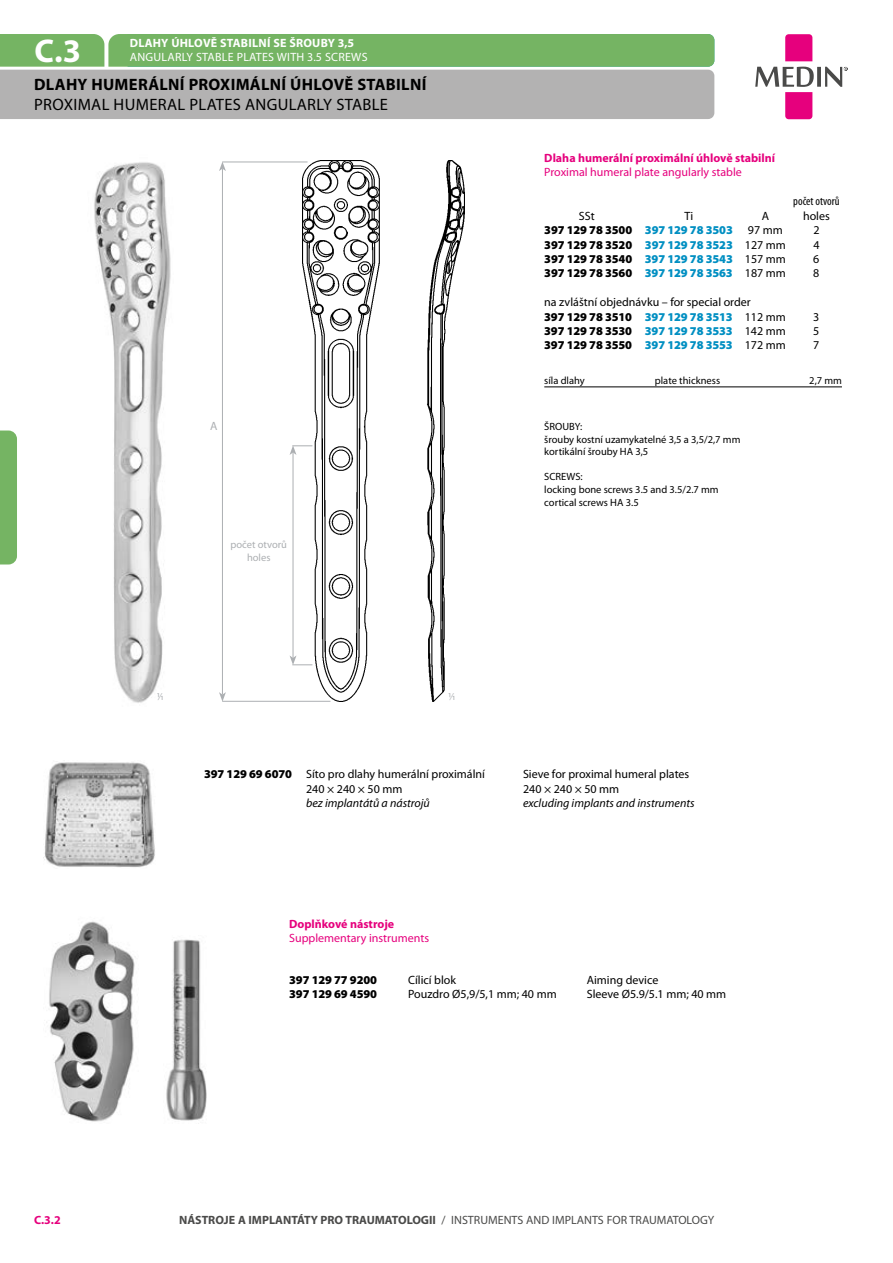
<style>
.page{position:relative;width:893px;height:1263px;background:#fff}
.page>*{position:absolute;margin:0;border:0;box-sizing:border-box;transform-origin:0 0}
.t1{font:700 33px "Myriad Pro";color:#fff}
.t2{font:700 16.5px "Myriad Pro";letter-spacing:.02em;color:#000}
.t3{font:16.5px "Myriad Pro";letter-spacing:.02em;color:#000}
.t4{font:12px/14.4px "Myriad Pro";color:#000}
.t5{font:900 12px "Myriad Pro";letter-spacing:-.01em;color:#000}
.t6{font:12px "Myriad Pro";color:#4a4a49}
.t7{font:700 12px "Myriad Pro";color:#e6007d}
.t8{font:12px "Myriad Pro";color:#e6007d}
.t9{font:italic 12px "Myriad Pro";color:#000}
.t10{font:12px "Myriad Pro";letter-spacing:.02em;color:#fff}
.t11{font:700 12px "Myriad Pro";letter-spacing:.02em;color:#fff}
.t12{font:condensed 12px "Myriad Pro";color:#000}
.t13{font:12px "Myriad Pro";color:#acafb2}
.t14{font:10.5px/12.6px "Myriad Pro";color:#000}
.t15{font:10.5px/12.6px "Myriad Pro";color:#acafb2;text-align:center}
.s1{color:#008fc2}
.s2{font-weight:400}
.s3{font-weight:900}
.s4{font-weight:900;color:#008fc2}
.s5{font-weight:700}
</style>
<div class="page">
<svg style="left:0;top:34px;width:714px;height:85px;background:#9db596"></svg>
<svg style="left:785px;top:34px;width:27px;height:27px"></svg>
<svg style="left:755px;top:67px;width:93px;height:52px"></svg>
<img style="left:303px;top:160px;width:162px;height:542px">
<hr style="left:222px;top:169px;width:1px;height:525px;background:#acafb2">
<svg style="left:219px;top:163px;width:7px;height:8px"></svg>
<svg style="left:219px;top:692px;width:7px;height:9px"></svg>
<hr style="left:293px;top:452px;width:1px;height:206px;background:#acafb2">
<hr style="left:222px;top:162px;width:86px;height:1px;background:#acafb2">
<svg style="left:290px;top:655px;width:22px;height:10px"></svg>
<svg style="left:290px;top:445px;width:22px;height:10px"></svg>
<hr style="left:222px;top:701px;width:108px;height:1px;background:#acafb2">
<img style="left:94px;top:162px;width:77px;height:541px">
<hr style="left:544px;top:387px;width:298px;height:1px;background:#000">
<img style="left:44px;top:762px;width:111px;height:105px">
<img style="left:46px;top:921px;width:89px;height:201px">
<img style="left:166px;top:939px;width:41px;height:185px">
<div style="left:0;top:430px;width:17px;height:134px;background:#75b463"></div>
<p class="t11" style="left:130px;top:35px;width:226px">DLAHY ÚHLOVĚ STABILNÍ SE ŠROUBY 3,5</p>
<p class="t10" style="left:130px;top:50px;width:239px">ANGULARLY STABLE PLATES WITH 3.5 SCREWS</p>
<h2 class="t2" style="left:34px;top:74px;width:394px">DLAHY HUMERÁLNÍ PROXIMÁLNÍ ÚHLOVĚ STABILNÍ</h2>
<h2 class="t3" style="left:34px;top:94px;width:355px">PROXIMAL HUMERAL PLATES ANGULARLY STABLE</h2>
<h1 class="t1" style="left:34px;top:29px;width:48px">C.3</h1>
<p class="t13" style="left:210px;top:418px;width:9px">A</p>
<p class="t15" style="left:230px;top:538px;width:58px">počet otvorů holes</p>
<p class="t15" style="left:157px;top:690px;width:8px">1/1</p>
<p class="t15" style="left:449px;top:690px;width:8px">1/1</p>
<p class="t7" style="left:544px;top:150px;width:232px">Dlaha humerální proximální úhlově stabilní</p>
<p class="t8" style="left:544px;top:165px;width:199px">Proximal humeral plate angularly stable</p>
<p class="t12" style="left:793px;top:194px;width:48px">počet otvorů</p>
<p class="t4" style="left:579px;top:208px;width:17px">SSt</p>
<p class="t4" style="left:684px;top:208px;width:10px">Ti</p>
<p class="t4" style="left:762px;top:208px;width:9px">A</p>
<p class="t4" style="left:803px;top:208px;width:28px">holes</p>
<p class="t5" style="left:544px;top:223px;width:190px">397 129 78 3500 <span class="s1">397 129 78 3503</span></p>
<p class="t4" style="left:748px;top:223px;width:36px">97 mm</p>
<p class="t4" style="left:813px;top:223px;width:8px">2</p>
<p class="t5" style="left:544px;top:238px;width:243px">397 129 78 3520 <span class="s1">397 129 78 3523</span> <span class="s2">127 mm</span></p>
<p class="t4" style="left:813px;top:237px;width:8px">4</p>
<p class="t5" style="left:544px;top:252px;width:243px">397 129 78 3540 <span class="s1">397 129 78 3543</span> <span class="s2">157 mm</span></p>
<p class="t4" style="left:813px;top:251px;width:8px">6</p>
<p class="t5" style="left:544px;top:266px;width:243px">397 129 78 3560 <span class="s1">397 129 78 3563</span> <span class="s2">187 mm</span></p>
<p class="t4" style="left:813px;top:266px;width:8px">8</p>
<p class="t4" style="left:544px;top:295px;width:243px">na zvláštní objednávku – for special order<br><span class="s3">397 129 78 3510</span> <span class="s4">397 129 78 3513</span> 112 mm</p>
<p class="t4" style="left:813px;top:309px;width:8px">3</p>
<p class="t5" style="left:544px;top:324px;width:243px">397 129 78 3530 <span class="s1">397 129 78 3533</span> <span class="s2">142 mm</span></p>
<p class="t4" style="left:813px;top:323px;width:8px">5</p>
<p class="t5" style="left:544px;top:338px;width:243px">397 129 78 3550 <span class="s1">397 129 78 3553</span> <span class="s2">172 mm</span></p>
<p class="t4" style="left:813px;top:338px;width:8px">7</p>
<p class="t14" style="left:544px;top:374px;width:42px">síla dlahy</p>
<p class="t14" style="left:655px;top:374px;width:67px">plate thickness</p>
<p class="t14" style="left:809px;top:374px;width:34px">2,7 mm</p>
<p class="t14" style="left:544px;top:420px;width:198px">ŠROUBY:<br>šrouby kostní uzamykatelné 3,5 a 3,5/2,7 mm kortikální šrouby HA 3,5</p>
<p class="t14" style="left:544px;top:470px;width:176px">SCREWS:<br>locking bone screws 3.5 and 3.5/2.7 mm cortical screws HA 3.5</p>
<p class="t4" style="left:204px;top:767px;width:282px"><span class="s3">397 129 69 6070</span> Síto pro dlahy humerální proximální</p>
<p class="t4" style="left:523px;top:767px;width:168px">Sieve for proximal humeral plates</p>
<p class="t4" style="left:306px;top:781px;width:98px">240 × 240 × 50 mm</p>
<p class="t4" style="left:523px;top:781px;width:98px">240 × 240 × 50 mm</p>
<p class="t9" style="left:306px;top:796px;width:125px">bez implantátů a nástrojů</p>
<p class="t9" style="left:523px;top:796px;width:173px">excluding implants and instruments</p>
<p class="t7" style="left:289px;top:916px;width:107px">Doplňkové nástroje</p>
<p class="t8" style="left:289px;top:930px;width:141px">Supplementary instruments</p>
<p class="t5" style="left:289px;top:973px;width:89px">397 129 77 9200</p>
<p class="t4" style="left:408px;top:972px;width:49px">Cílicí blok</p>
<p class="t4" style="left:587px;top:972px;width:73px">Aiming device</p>
<p class="t5" style="left:289px;top:987px;width:89px">397 129 69 4590</p>
<p class="t4" style="left:408px;top:986px;width:150px">Pouzdro Ø5,9/5,1 mm; 40 mm</p>
<p class="t4" style="left:587px;top:986px;width:141px">Sleeve Ø5.9/5.1 mm; 40 mm</p>
<p class="t7" style="left:34px;top:1212px;width:28px">C.3.2</p>
<p class="t6" style="left:179px;top:1213px;width:537px"><span class="s5">NÁSTROJE A IMPLANTÁTY PRO TRAUMATOLOGII</span> / INSTRUMENTS AND IMPLANTS FOR TRAUMATOLOGY</p>
</div>
